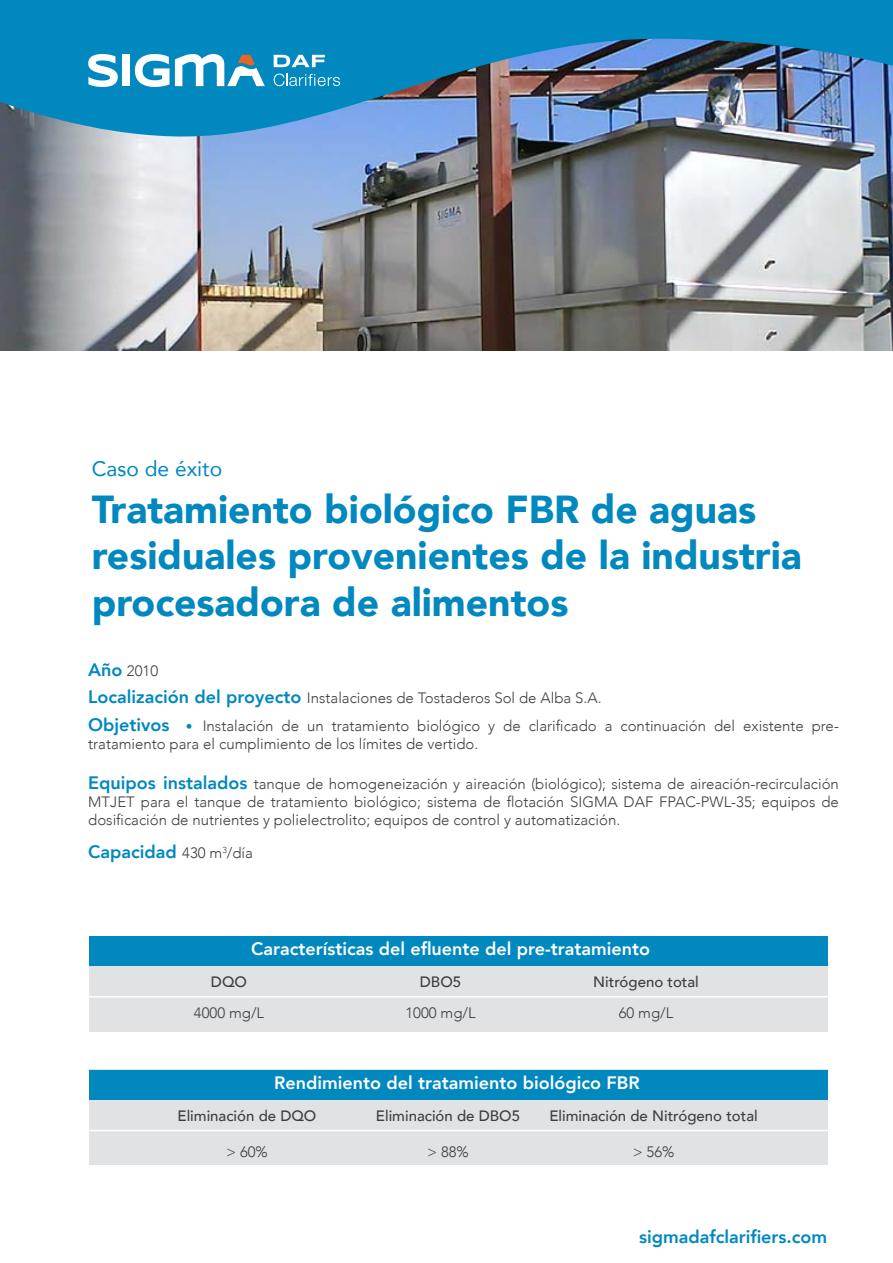
<style>
.page{position:relative;width:893px;height:1263px;background:#fff}
.page>*{position:absolute;margin:0;border:0;box-sizing:border-box;transform-origin:0 0}
.t1{font:900 39px/46.8px "Avenir";color:#0088bf}
.t2{font:21px "Avenir";color:#0088bf}
.t3{font:800 18px "Avenir";color:#fff}
.t4{font:800 18px "Avenir";color:#0088bf}
.t5{font:300 15px/18px "Avenir";color:#3e3e3f}
.t6{font:500 15px "Avenir";color:#3e3e3f}
.s1{font-weight:800;font-size:18px;color:#0088bf}
.s2{font-size:13.5px;color:#0088bf}
.s3{font-weight:300;font-size:15px;color:#3e3e3f}
</style>
<div class="page">
<div style="left:89px;top:936px;width:738px;height:95px;background:#e1e2e4"></div>
<div style="left:89px;top:936px;width:738px;height:30px;background:#0088bf"></div>
<img style="left:0;top:141px;width:893px;height:210px">
<img style="left:0;top:0;width:893px;height:141px">
<svg style="left:88px;top:54px;width:30px;height:33px"></svg>
<div style="left:123px;top:55px;width:7px;height:31px;background:#fff"></div>
<svg style="left:274px;top:74px;width:66px;height:12px"></svg>
<svg style="left:274px;top:55px;width:51px;height:12px"></svg>
<svg style="left:135px;top:54px;width:130px;height:33px"></svg>
<hr style="left:77px;top:996px;width:759px;height:1px;background:#fff">
<div style="left:89px;top:1070px;width:738px;height:95px;background:#e1e2e4"></div>
<div style="left:89px;top:1070px;width:738px;height:29px;background:#0088bf"></div>
<hr style="left:77px;top:1130px;width:759px;height:1px;background:#fff">
<p class="t2" style="left:92px;top:452px;width:132px">Caso de éxito</p>
<p class="t1" style="left:92px;top:485px;width:712px">Tratamiento biológico FBR de aguas residuales provenientes de la industria procesadora de alimentos</p>
<p class="t5" style="left:88px;top:662px;width:71px"><span class="s1">Año</span> 2010</p>
<p class="t5" style="left:88px;top:689px;width:515px"><span class="s1">Localización del proyecto</span> Instalaciones de Tostaderos Sol de Alba S.A.</p>
<p class="t5" style="left:88px;top:717px;width:752px"><span class="s1">Objetivos</span> <span class="s2">•</span> Instalación de un tratamiento biológico y de clarificado a continuación del existente pre&shy;tratamiento para el cumplimiento de los límites de vertido.</p>
<p class="t5" style="left:88px;top:774px;width:752px;text-align:justify"><span class="s1">Equipos instalados</span> tanque de homogeneización y aireación (biológico); sistema de aireación-recirculación MTJET para el tanque de tratamiento biológico; sistema de flotación SIGMA DAF FPAC-PWL-35; equipos de dosificación de nutrientes y polielectrolito; equipos de control y automatización.</p>
<p class="t4" style="left:88px;top:838px;width:166px">Capacidad <span class="s3">430 m</span><sup>3</sup><span class="s3">/día</span></p>
<p class="t3" style="left:251px;top:935px;width:401px">Características del efluente del pre-tratamiento</p>
<p class="t6" style="left:211px;top:968px;width:38px">DQO</p>
<p class="t6" style="left:420px;top:968px;width:43px">DBO5</p>
<p class="t6" style="left:593px;top:968px;width:107px">Nitrógeno total</p>
<p class="t5" style="left:194px;top:1004px;width:72px">4000 mg/L</p>
<p class="t5" style="left:405px;top:1004px;width:72px">1000 mg/L</p>
<p class="t5" style="left:619px;top:1004px;width:56px">60 mg/L</p>
<p class="t3" style="left:274px;top:1069px;width:367px">Rendimiento del tratamiento biológico FBR</p>
<p class="t6" style="left:178px;top:1102px;width:140px">Eliminación de DQO</p>
<p class="t6" style="left:376px;top:1102px;width:146px">Eliminación de DBO5</p>
<p class="t6" style="left:549px;top:1102px;width:210px">Eliminación de Nitrógeno total</p>
<p class="t5" style="left:226px;top:1142px;width:43px">&gt; 60%</p>
<p class="t5" style="left:427px;top:1142px;width:43px">&gt; 88%</p>
<p class="t5" style="left:633px;top:1142px;width:43px">&gt; 56%</p>
<p class="t4" style="left:639px;top:1222px;width:190px">sigmadafclarifiers.com</p>
</div>
